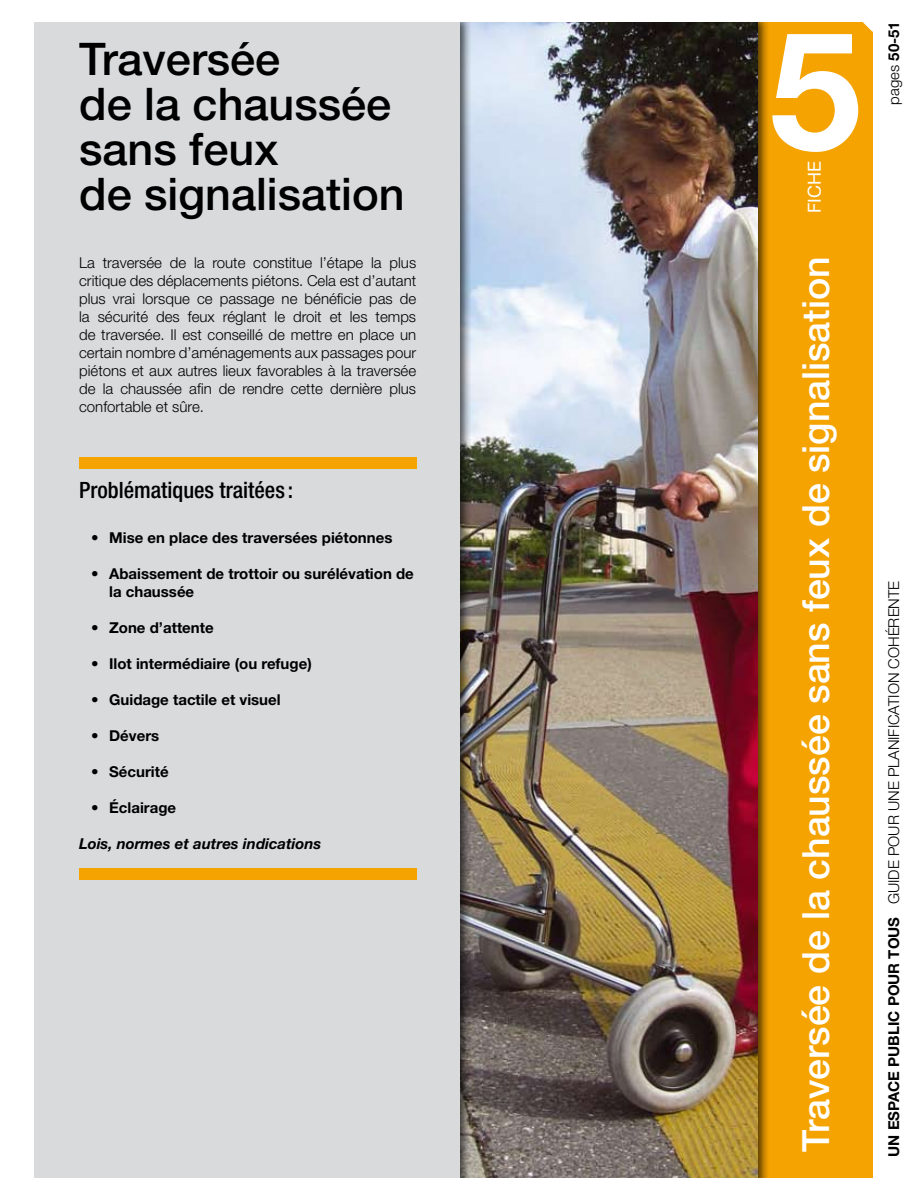
<style>
.page{position:relative;width:915px;height:1178px;background:#fff}
.page>*{position:absolute;margin:0;border:0;box-sizing:border-box;transform-origin:0 0}
.t1{font:700 165px "Helvetica Neue";color:#fff}
.t2{font:500 45px/45px "Helvetica Neue";color:#000}
.t3{font:500 37.5px "Helvetica Neue";color:#fff}
.t4{font:500 condensed 22.5px "Helvetica Neue";color:#000}
.t5{font:18px "Helvetica Neue";color:#fff}
.t6{font:300 15px/18px "Helvetica Neue";color:#000;text-align:justify}
.t7{font:700 15px/18px "Helvetica Neue";color:#000}
.t8{font:italic 700 15px "Helvetica Neue";color:#000}
.s1{font-weight:700}
</style>
<div class="page">
<div style="left:757px;top:21px;width:115px;height:1157px;background:#f5a300"></div>
<div style="left:453px;top:13px;width:323px;height:1165px;background:#000;opacity:.66"></div>
<img style="left:478px;top:21px;width:279px;height:1157px">
<div style="left:30px;top:13px;width:448px;height:1165px;background:#000;opacity:.66"></div>
<div style="left:34px;top:21px;width:425px;height:1157px;background:#d8dadc"></div>
<div style="left:79px;top:457px;width:337px;height:12px;background:#f5a300"></div>
<div style="left:79px;top:868px;width:337px;height:11px;background:#f5a300"></div>
<div style="left:23px;top:0;width:849px;height:21px;background:#fff"></div>
<div style="left:21px;top:0;width:13px;height:1178px;background:#fff"></div>
<svg style="left:861px;top:21px;width:12px;height:11px"></svg>
<h2 class="t2" style="left:79px;top:37px;width:327px">Traversée<br>de la chaussée sans feux<br>de signalisation</h2>
<p class="t6" style="left:79px;top:253px;width:338px">La traversée de la route constitue l’étape la plus critique des déplacements piétons. Cela est d’autant plus vrai lorsque ce passage ne bénéficie pas de la sécurité des feux réglant le droit et les temps de traversée. Il est conseillé de mettre en place un certain nombre d’aménagements aux passages pour piétons et aux autres lieux favorables à la traversée de la chaussée afin de rendre cette dernière plus confortable et sûre.</p>
<h3 class="t4" style="left:79px;top:476px;width:215px">Problématiques traitées:</h3>
<p class="t7" style="left:91px;top:528px;width:303px">• Mise en place des traversées piétonnes</p>
<p class="t7" style="left:109px;top:564px;width:306px;text-indent:-18px">• Abaissement de trottoir ou surélévation de la chaussée</p>
<p class="t7" style="left:91px;top:618px;width:124px">• Zone d’attente</p>
<p class="t7" style="left:91px;top:654px;width:222px">• Ilot intermédiaire (ou refuge)</p>
<p class="t7" style="left:91px;top:690px;width:191px">• Guidage tactile et visuel</p>
<p class="t7" style="left:91px;top:726px;width:70px">• Dévers</p>
<p class="t7" style="left:91px;top:762px;width:79px">• Sécurité</p>
<p class="t7" style="left:91px;top:798px;width:86px">• Éclairage</p>
<p class="t8" style="left:79px;top:834px;width:243px">Lois, normes et autres indications</p>
<h1 class="t1" style="left:769px;top:-11px;width:93px">5</h1>
<p class="t5" style="left:803px;top:213px;width:53px;rotate:-90deg">FICHE</p>
<h3 class="t3" style="left:793px;top:1152px;width:897px;rotate:-90deg">Traversée de la chaussée sans feux de signalisation</h3>
<p class="t6" style="left:884px;top:105px;width:85px;rotate:-90deg">pages <span class="s1">50-51</span></p>
<p class="t6" style="left:884px;top:1157px;width:577px;rotate:-90deg"><span class="s1">UN ESPACE PUBLIC POUR TOUS</span> GUIDE POUR UNE PLANIFICATION COHÉRENTE</p>
</div>
